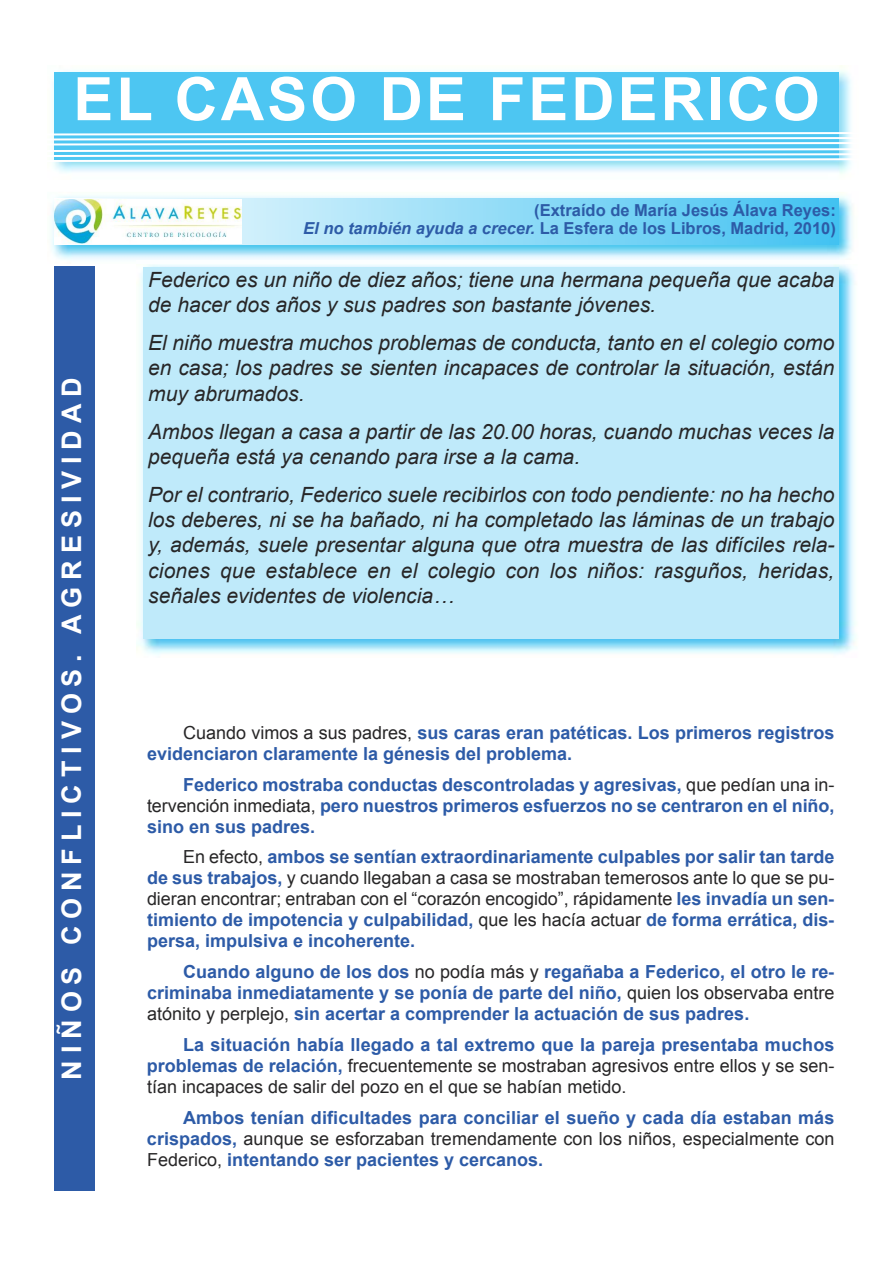
<style>
.page{position:relative;width:893px;height:1263px;background:#fff}
.page>*{position:absolute;margin:0;border:0;box-sizing:border-box;transform-origin:0 0}
.t1{font:700 60px "Arial";letter-spacing:.05em;color:#fff}
.t2{font:700 27px "Arial";letter-spacing:.255em;color:#fff}
.t3{font:italic 21px/25.2px "Arial";color:#272627}
.t4{font:700 18px/21px "Arial";color:#2d5ba7;text-align:justify}
.t5{font:18px/21px "Arial";color:#272627;text-align:justify}
.t6{font:700 16.5px/18px "Arial";color:#2d5ba7;text-align:right}
.s1{font-style:italic}
.s2{font-weight:400;color:#272627}
.s3{font-weight:700;color:#2d5ba7}
</style>
<div class="page">
<img style="left:137px;top:264px;width:719px;height:391px">
<div style="left:144px;top:267px;width:695px;height:371px;background:#bfeafa"></div>
<img style="left:51px;top:195px;width:802px;height:65px">
<svg style="left:54px;top:198px;width:785px;height:47px"></svg>
<img style="left:52px;top:65px;width:799px;height:109px">
<div style="left:54px;top:72px;width:785px;height:88px;background:#4dc6f2"></div>
<div style="left:54px;top:266px;width:40px;height:925px;background:#2d5ba7"></div>
<svg style="left:52px;top:131px;width:799px;height:32px"></svg>
<img style="left:55px;top:199px;width:186px;height:44px">
<h1 class="t1" style="left:73px;top:66px;width:748px">EL CASO DE FEDERICO</h1>
<h2 class="t2" style="left:57px;top:1080px;width:704px;rotate:-90deg">NIÑOS CONFLICTIVOS. AGRESIVIDAD</h2>
<p class="t6" style="left:303px;top:201px;width:534px">(Extraído de María Jesús Álava Reyes:<br><span class="s1">El no también ayuda a crecer.</span> La Esfera de los Libros, Madrid, 2010)</p>
<p class="t3" style="left:148px;top:267px;width:688px">Federico es un niño de diez años; tiene una hermana pequeña que acaba de hacer dos años y sus padres son bastante jóvenes.</p>
<p class="t3" style="left:148px;top:330px;width:688px;text-align:justify">El niño muestra muchos problemas de conducta, tanto en el colegio como en casa; los padres se sienten incapaces de controlar la situación, están muy abrumados.</p>
<p class="t3" style="left:148px;top:419px;width:688px">Ambos llegan a casa a partir de las 20.00 horas, cuando muchas veces la pequeña está ya cenando para irse a la cama.</p>
<p class="t3" style="left:148px;top:482px;width:688px;text-align:justify">Por el contrario, Federico suele recibirlos con todo pendiente: no ha hecho los deberes, ni se ha bañado, ni ha completado las láminas de un trabajo y, además, suele presentar alguna que otra muestra de las difíciles rela&shy;ciones que establece en el colegio con los niños: rasguños, heridas, señales evidentes de violencia…</p>
<p class="t4" style="left:147px;top:722px;width:689px;text-indent:36px"><span class="s2">Cuando vimos a sus padres,</span> sus caras eran patéticas. Los primeros registros evidenciaron claramente la génesis del problema.</p>
<p class="t4" style="left:147px;top:774px;width:689px;text-indent:36px">Federico mostraba conductas descontroladas y agresivas, <span class="s2">que pedían una in&shy;tervención inmediata,</span> pero nuestros primeros esfuerzos no se centraron en el niño, sino en sus padres.</p>
<p class="t4" style="left:147px;top:847px;width:689px;text-indent:36px"><span class="s2">En efecto,</span> ambos se sentían extraordinariamente culpables por salir tan tarde de sus trabajos, <span class="s2">y cuando llegaban a casa se mostraban temerosos ante lo que se pu&shy;dieran encontrar; entraban con el “corazón encogido”, rápidamente</span> les invadía un sen&shy;timiento de impotencia y culpabilidad, <span class="s2">que les hacía actuar</span> de forma errática, dis&shy;persa, impulsiva e incoherente.</p>
<p class="t4" style="left:147px;top:961px;width:689px;text-indent:36px">Cuando alguno de los dos <span class="s2">no podía más y</span> regañaba a Federico, el otro le re&shy;criminaba inmediatamente y se ponía de parte del niño, <span class="s2">quien los observaba entre atónito y perplejo,</span> sin acertar a comprender la actuación de sus padres.</p>
<p class="t5" style="left:147px;top:1034px;width:689px;text-indent:36px"><span class="s3">La situación había llegado a tal extremo que la pareja presentaba muchos problemas de relación,</span> frecuentemente se mostraban agresivos entre ellos y se sen&shy;tían incapaces de salir del pozo en el que se habían metido.</p>
<p class="t4" style="left:147px;top:1107px;width:689px;text-indent:36px">Ambos tenían dificultades para conciliar el sueño y cada día estaban más crispados, <span class="s2">aunque se esforzaban tremendamente con los niños, especialmente con Federico,</span> intentando ser pacientes y cercanos.</p>
</div>
